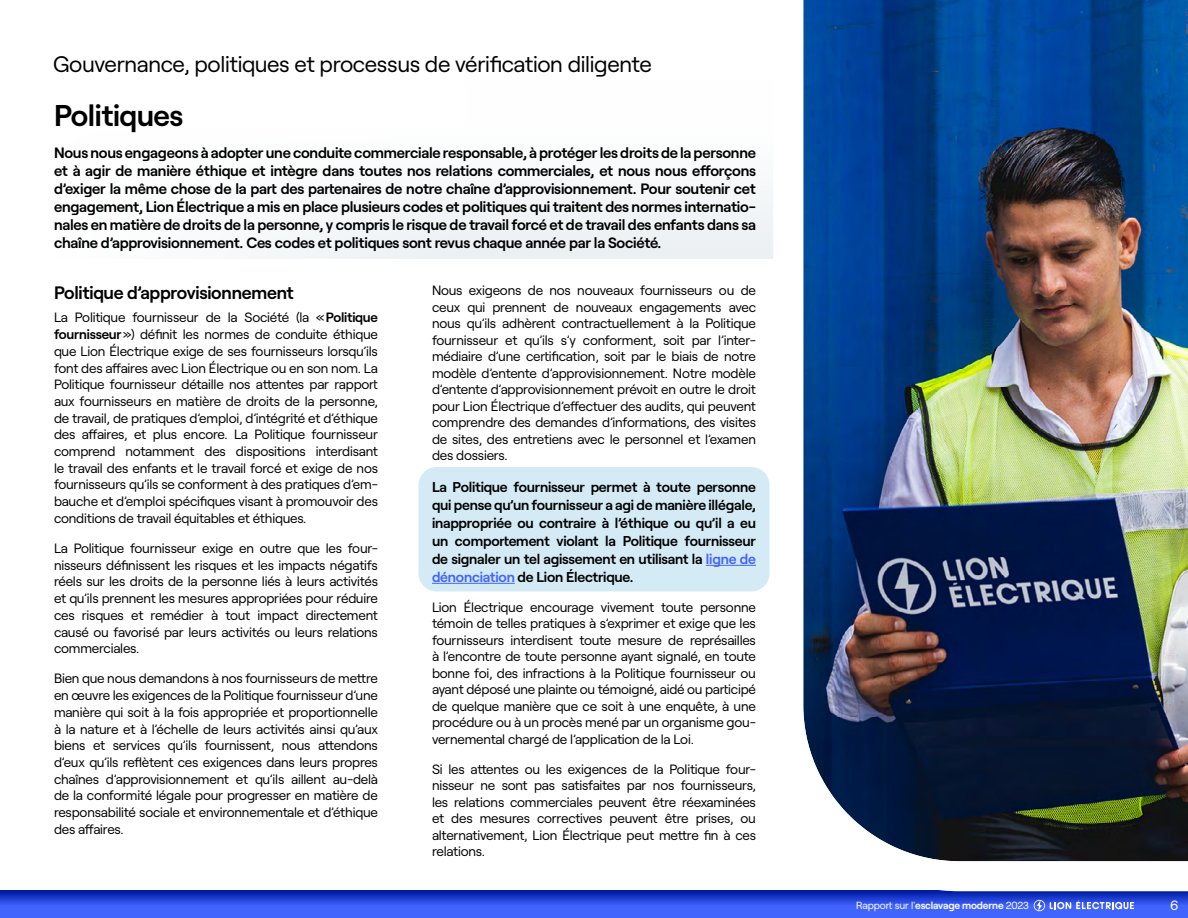
<style>
.page{position:relative;width:1188px;height:918px;background:#fff}
.page>*{position:absolute;margin:0;border:0;box-sizing:border-box;transform-origin:0 0}
.t1{font:600 30px "Roobert LE";letter-spacing:-.015em;color:#000}
.t2{font:22.5px "Roobert LE";letter-spacing:-.015em;color:#000}
.t3{font:600 18px "Roobert LE";letter-spacing:-.015em;color:#000}
.t4{font:600 15px/18px "Roobert LE";letter-spacing:-.015em;color:#000;text-align:justify}
.t5{font:600 14.25px/18px "Roobert LE";letter-spacing:-.015em;color:#000;text-align:justify}
.t6{font:13.5px/16.6px "Roobert LE";letter-spacing:-.015em;color:#000;text-align:justify}
.t7{font:13.5px "Roobert LE";color:#fff}
.t8{font:10.35px "Roobert LE";letter-spacing:-.015em;color:#fff}
.s1{font-weight:600}
.s2{color:#4164ff}
</style>
<div class="page">
<svg style="left:0;top:891px;width:1188px;height:27px;background:#3152e9"></svg>
<svg style="left:1034px;top:906px;width:100px;height:5px"></svg>
<div style="left:54px;top:81px;width:1134px;height:177px;background:linear-gradient(to bottom,#fff,#f1f5f7)"></div>
<div style="left:418px;top:467px;width:352px;height:124px;background:#d4ebf6;border-radius:18px"></div>
<hr style="left:706px;top:565px;width:50px;height:1px;background:#4164ff">
<hr style="left:432px;top:583px;width:83px;height:1px;background:#4164ff">
<img style="left:758px;top:0;width:430px;height:906px">
<h2 class="t2" style="left:53px;top:47px;width:600px">Gouvernance, politiques et processus de vérification diligente</h2>
<h1 class="t1" style="left:54px;top:93px;width:131px">Politiques</h1>
<p class="t4" style="left:54px;top:142px;width:704px">Nous nous engageons à adopter une conduite commerciale responsable, à protéger les droits de la personne et à agir de manière éthique et intègre dans toutes nos relations commerciales, et nous nous efforçons d’exiger la même chose de la part des partenaires de notre chaîne d’approvisionnement. Pour soutenir cet engagement, Lion Électrique a mis en place plusieurs codes et politiques qui traitent des normes internatio&shy;nales en matière de droits de la personne, y compris le risque de travail forcé et de travail des enfants dans sa chaîne d’approvisionnement. Ces codes et politiques sont revus chaque année par la Société.</p>
<h3 class="t3" style="left:54px;top:279px;width:241px">Politique d’approvisionnement</h3>
<p class="t6" style="left:54px;top:308px;width:326px">La Politique fournisseur de la Société (la «<span class="s1">Politique fournisseur</span>») définit les normes de conduite éthique que Lion Électrique exige de ses fournisseurs lorsqu’ils font des affaires avec Lion Électrique ou en son nom. La Politique fournisseur détaille nos attentes par rapport aux fournisseurs en matière de droits de la personne, de travail, de pratiques d’emploi, d’intégrité et d’éthique des affaires, et plus encore. La Politique fournisseur comprend notamment des dispositions interdisant le travail des enfants et le travail forcé et exige de nos fournisseurs qu’ils se conforment à des pratiques d’em&shy;bauche et d’emploi spécifiques visant à promouvoir des conditions de travail équitables et éthiques.</p>
<p class="t6" style="left:54px;top:539px;width:326px">La Politique fournisseur exige en outre que les four&shy;nisseurs définissent les risques et les impacts négatifs réels sur les droits de la personne liés à leurs activités et qu’ils prennent les mesures appropriées pour réduire ces risques et remédier à tout impact directement causé ou favorisé par leurs activités ou leurs relations commerciales.</p>
<p class="t6" style="left:54px;top:669px;width:326px">Bien que nous demandons à nos fournisseurs de mettre en œuvre les exigences de la Politique fournisseur d’une manière qui soit à la fois appropriée et proportionnelle à la nature et à l’échelle de leurs activités ainsi qu’aux biens et services qu’ils fournissent, nous attendons d’eux qu’ils reflètent ces exigences dans leurs propres chaînes d’approvisionnement et qu’ils aillent au-delà de la conformité légale pour progresser en matière de responsabilité sociale et environnementale et d’éthique des affaires.</p>
<p class="t6" style="left:432px;top:281px;width:326px">Nous exigeons de nos nouveaux fournisseurs ou de ceux qui prennent de nouveaux engagements avec nous qu’ils adhèrent contractuellement à la Politique fournisseur et qu’ils s’y conforment, soit par l’inter&shy;médiaire d’une certification, soit par le biais de notre modèle d’entente d’approvisionnement. Notre modèle d’entente d’approvisionnement prévoit en outre le droit pour Lion Électrique d’effectuer des audits, qui peuvent comprendre des demandes d’informations, des visites de sites, des entretiens avec le personnel et l’examen des dossiers.</p>
<p class="t5" style="left:432px;top:477px;width:326px">La Politique fournisseur permet à toute personne qui pense qu’un fournisseur a agi de manière illégale, inappropriée ou contraire à l’éthique ou qu’il a eu un comportement violant la Politique fournisseur de signaler un tel agissement en utilisant la <span class="s2">ligne de dénonciation</span> de Lion Électrique.</p>
<p class="t6" style="left:432px;top:598px;width:326px">Lion Électrique encourage vivement toute personne témoin de telles pratiques à s’exprimer et exige que les fournisseurs interdisent toute mesure de représailles à l’encontre de toute personne ayant signalé, en toute bonne foi, des infractions à la Politique fournisseur ou ayant déposé une plainte ou témoigné, aidé ou participé de quelque manière que ce soit à une enquête, à une procédure ou à un procès mené par un organisme gou&shy;vernemental chargé de l’application de la Loi.</p>
<p class="t6" style="left:432px;top:760px;width:326px">Si les attentes ou les exigences de la Politique four&shy;nisseur ne sont pas satisfaites par nos fournisseurs, les relations commerciales peuvent être réexaminées et des mesures correctives peuvent être prises, ou alternativement, Lion Électrique peut mettre fin à ces relations.</p>
<p class="t8" style="left:856px;top:898px;width:175px">Rapport sur l'<span class="s1">esclavage moderne</span> 2023</p>
<p class="t7" style="left:1170px;top:895px;width:10px">6</p>
</div>
